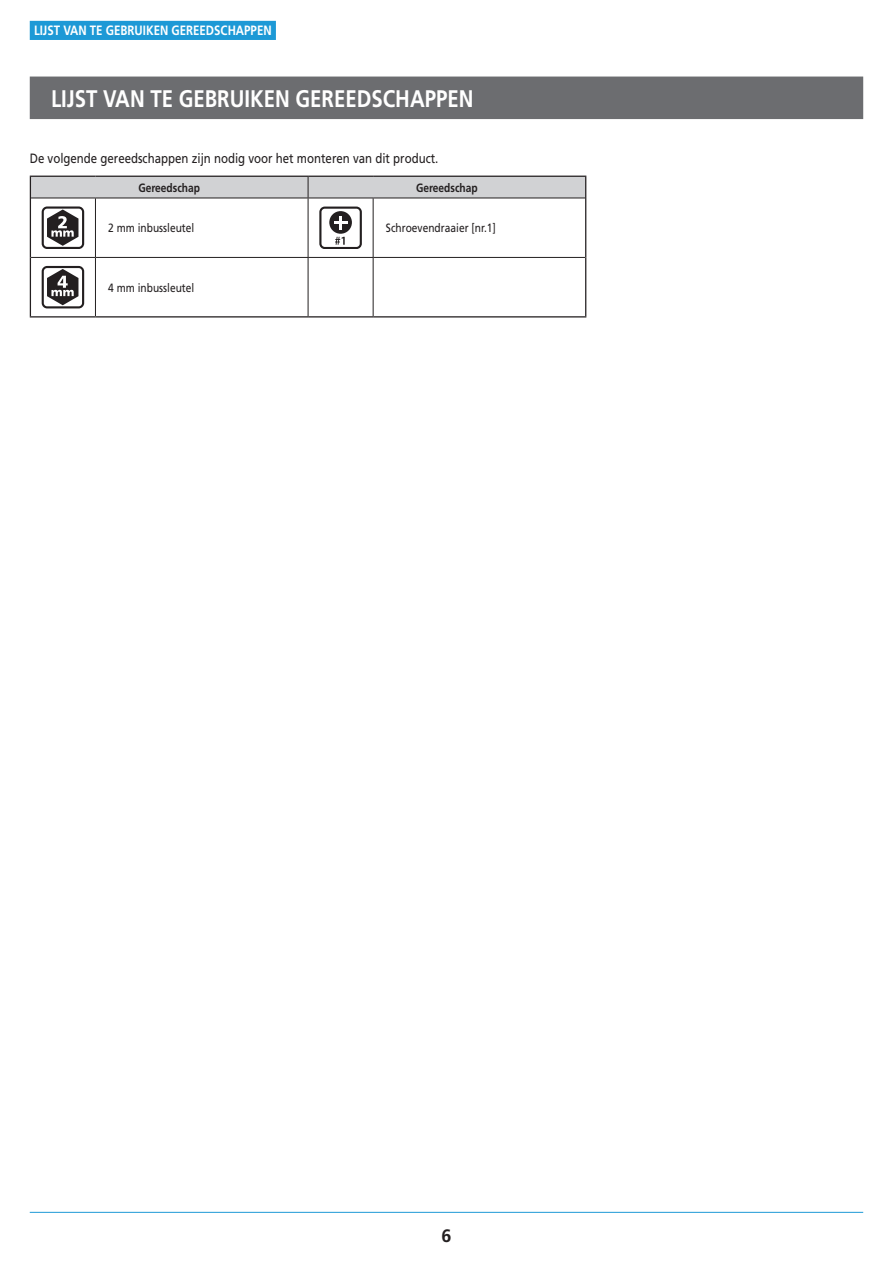
<style>
.page{position:relative;width:893px;height:1263px;background:#fff}
.page>*{position:absolute;margin:0;border:0;box-sizing:border-box;transform-origin:0 0}
.t1{font:700 24px "Frutiger LT Pro";color:#fff;scale:.85 1}
.t2{font:700 18px "Frutiger LT Pro";color:#231f20}
.t3{font:13.5px "Frutiger LT Pro";color:#231f20;scale:.85 1}
.t4{font:700 13.5px "Frutiger LT Pro";color:#fff;scale:.85 1}
.t5{font:12px "Frutiger LT Pro";color:#231f20;scale:.85 1}
.t6{font:700 12px "Frutiger LT Pro";color:#231f20;scale:.85 1}
</style>
<div class="page">
<hr style="left:30px;top:1212px;width:833px;height:1px;background:#1d99d6">
<div style="left:30px;top:21px;width:246px;height:19px;background:#1d99d6"></div>
<div style="left:30px;top:77px;width:833px;height:42px;background:#6c6d70"></div>
<hr style="left:30px;top:198px;width:1px;height:59px;background:#231f20">
<hr style="left:585px;top:198px;width:1px;height:59px;background:#231f20">
<hr style="left:30px;top:257px;width:1px;height:59px;background:#231f20">
<hr style="left:585px;top:257px;width:1px;height:59px;background:#231f20">
<svg style="left:30px;top:176px;width:556px;height:22px"></svg>
<hr style="left:31px;top:198px;width:64px;height:1px;background:#231f20">
<hr style="left:95px;top:198px;width:213px;height:1px;background:#231f20">
<hr style="left:95px;top:198px;width:1px;height:59px;background:#231f20">
<hr style="left:308px;top:198px;width:65px;height:1px;background:#231f20">
<hr style="left:308px;top:198px;width:1px;height:59px;background:#231f20">
<hr style="left:373px;top:198px;width:212px;height:1px;background:#231f20">
<hr style="left:373px;top:198px;width:1px;height:59px;background:#231f20">
<hr style="left:31px;top:257px;width:64px;height:1px;background:#231f20">
<hr style="left:95px;top:257px;width:213px;height:1px;background:#231f20">
<hr style="left:95px;top:258px;width:1px;height:58px;background:#231f20">
<hr style="left:308px;top:257px;width:65px;height:1px;background:#231f20">
<hr style="left:308px;top:258px;width:1px;height:58px;background:#231f20">
<hr style="left:373px;top:257px;width:212px;height:1px;background:#231f20">
<hr style="left:373px;top:258px;width:1px;height:58px;background:#231f20">
<hr style="left:30px;top:316px;width:65px;height:1px;background:#231f20">
<hr style="left:95px;top:316px;width:213px;height:1px;background:#231f20">
<hr style="left:308px;top:316px;width:65px;height:1px;background:#231f20">
<hr style="left:373px;top:316px;width:213px;height:1px;background:#231f20">
<svg style="left:42px;top:206px;width:42px;height:43px"></svg>
<svg style="left:319px;top:206px;width:43px;height:43px"></svg>
<svg style="left:319px;top:207px;width:43px;height:42px"></svg>
<svg style="left:42px;top:266px;width:42px;height:42px"></svg>
<p class="t4" style="left:34px;top:22px;width:281px">LIJST VAN TE GEBRUIKEN GEREEDSCHAPPEN</p>
<h1 class="t1" style="left:51px;top:84px;width:499px">LIJST VAN TE GEBRUIKEN GEREEDSCHAPPEN</h1>
<p class="t3" style="left:30px;top:150px;width:482px">De volgende gereedschappen zijn nodig voor het monteren van dit product.</p>
<p class="t6" style="left:138px;top:180px;width:74px">Gereedschap</p>
<p class="t6" style="left:416px;top:180px;width:74px">Gereedschap</p>
<p class="t5" style="left:108px;top:221px;width:103px">2 mm inbussleutel</p>
<p class="t5" style="left:386px;top:221px;width:131px">Schroevendraaier [nr.1]</p>
<p class="t5" style="left:108px;top:280px;width:103px">4 mm inbussleutel</p>
<h2 class="t2" style="left:441px;top:1225px;width:12px">6</h2>
</div>
